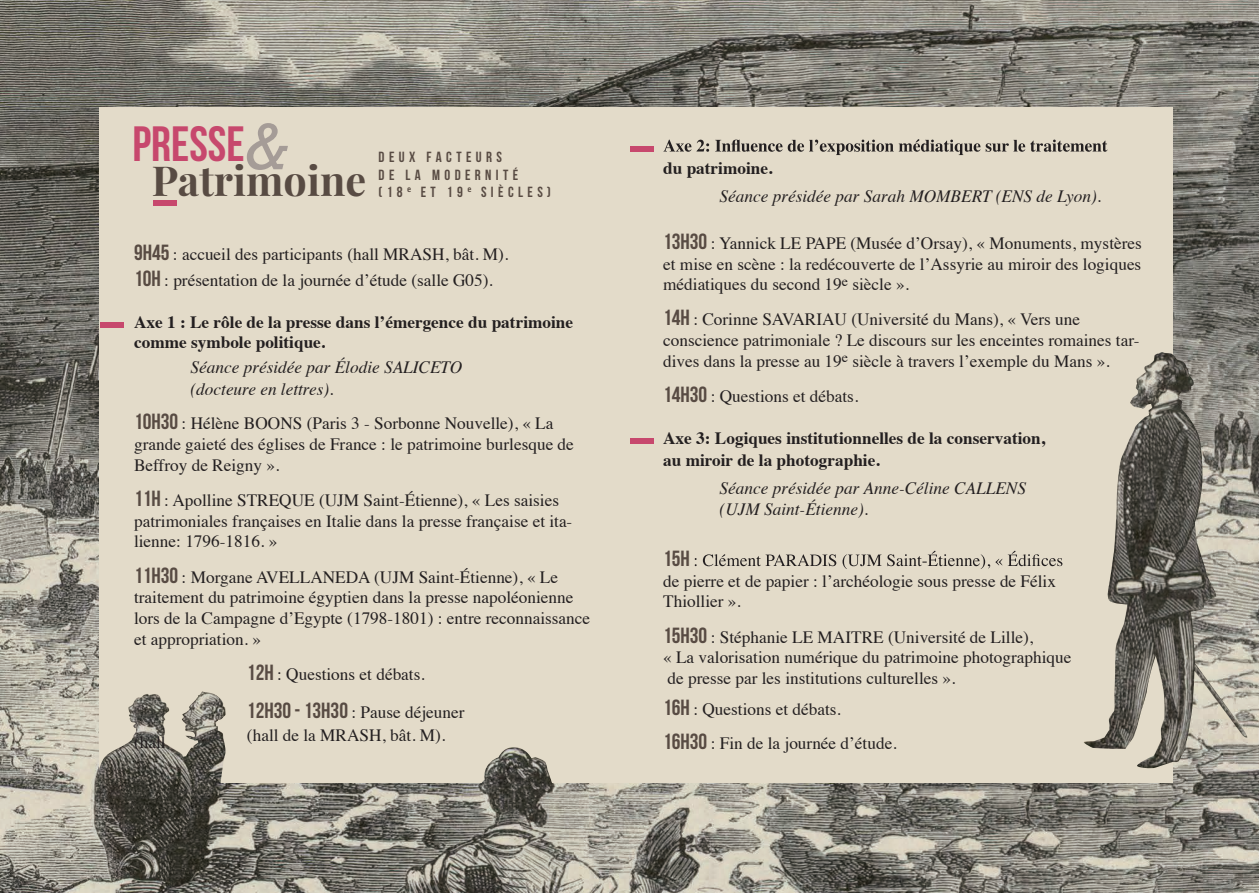
<style>
.page{position:relative;width:1259px;height:893px;background:#fff}
.page>*{position:absolute;margin:0;border:0;box-sizing:border-box;transform-origin:0 0}
.t1{font:italic 66.9px "Rockwell";color:#a59c97}
.t2{font:49.5px "Bebas Neue";color:#c7486d}
.t3{font:700 41.25px "Playfair Display";color:#584b43}
.t4{font:21.9px "Bebas Neue";color:#584b43}
.t5{font:17.25px/20.7px "Times";color:#231f20}
.t6{font:italic 17.25px/22px "Times";color:#231f20}
.t7{font:700 17.25px/20.7px "Times";color:#231f20}
.t8{font:14.7px/17.7px "Bebas Neue";letter-spacing:.3em;color:#584b43}
.s1{font-family:"Bebas Neue";font-size:21.9px;color:#584b43}
.s2{font-weight:700;font-style:normal}
</style>
<div class="page">
<img style="left:0;top:0;width:1259px;height:893px">
<div style="left:100px;top:107px;width:1073px;height:676px;background:#e3dbc9"></div>
<img style="left:95px;top:691px;width:459px;height:197px">
<img style="left:1084px;top:352px;width:163px;height:417px">
<svg style="left:663px;top:139px;width:444px;height:16px"></svg>
<svg style="left:695px;top:551px;width:367px;height:18px"></svg>
<div style="left:153px;top:201px;width:24px;height:5px;background:#c7486d"></div>
<div style="left:100px;top:322px;width:24px;height:6px;background:#c7486d"></div>
<div style="left:630px;top:147px;width:24px;height:5px;background:#c7486d"></div>
<div style="left:630px;top:438px;width:24px;height:5px;background:#c7486d"></div>
<p class="t1" style="left:245px;top:108px;width:43px">&amp;</p>
<p class="t2" style="left:133px;top:117px;width:114px">PRESSE</p>
<p class="t3" style="left:152px;top:155px;width:216px">Patrimoine</p>
<p class="t8" style="left:378px;top:148px;width:174px">DEUX FACTEURS<br>DE LA MODERNITÉ<br>(18 <sup>e</sup> ET 19 <sup>e</sup> SIÈCLES)</p>
<p class="t5" style="left:134px;top:239px;width:376px;line-height:26.4px"><span class="s1">9H45</span> : accueil des participants (hall MRASH, bât. M).<br><span class="s1">10H</span> : présentation de la journée d’étude (salle G05).</p>
<p class="t7" style="left:134px;top:310px;width:440px">Axe 1 : Le rôle de la presse dans l’émergence du patrimoine comme symbole politique.</p>
<p class="t6" style="left:190px;top:356px;width:273px">Séance présidée par Élodie SALICETO (docteure en lettres).</p>
<p class="t5" style="left:134px;top:412px;width:441px"><span class="s1">10H30</span> : Hélène BOONS (Paris 3 - Sorbonne Nouvelle), « La grande gaieté des églises de France : le patrimoine burlesque de<br>Beffroy de Reigny ».</p>
<p class="t5" style="left:134px;top:488px;width:440px"><span class="s1">11H</span> : Apolline STREQUE (UJM Saint-Étienne), « Les saisies patrimoniales françaises en Italie dans la presse française et ita&shy;lienne: 1796-1816. »</p>
<p class="t5" style="left:134px;top:565px;width:458px"><span class="s1">11H30</span> : Morgane AVELLANEDA (UJM Saint-Étienne), « Le traitement du patrimoine égyptien dans la presse napoléonienne lors de la Campagne d’Egypte (1798-1801) : entre reconnaissance et appropriation. »</p>
<p class="t5" style="left:247px;top:654px;width:219px;line-height:37.7px"><span class="s1">12H</span> : Questions et débats.<br><span class="s1">12H30 - 13H30</span> : Pause déjeuner</p>
<p class="t5" style="left:134px;top:730px;width:33px">(hall</p>
<p class="t5" style="left:247px;top:724px;width:200px">(hall de la MRASH, bât. M).</p>
<p class="t6" style="left:719px;top:152px;width:383px;line-height:28.3px;text-indent:-56px"><span class="s2">du patrimoine.<br></span>Séance présidée par Sarah MOMBERT (ENS de Lyon).</p>
<p class="t5" style="left:663px;top:231px;width:480px;text-align:justify"><span class="s1">13H30</span> : Yannick LE PAPE (Musée d’Orsay), « Monuments, mystères et mise en scène : la redécouverte de l’Assyrie au miroir des logiques médiatiques du second 19<sup>e</sup> siècle ».</p>
<p class="t5" style="left:663px;top:308px;width:478px"><span class="s1">14H</span> : Corinne SAVARIAU (Université du Mans), « Vers une conscience patrimoniale ? Le discours sur les enceintes romaines tar&shy;dives dans la presse au 19<sup>e</sup> siècle à travers l’exemple du Mans ».</p>
<p class="t5" style="left:663px;top:384px;width:197px"><span class="s1">14H30</span> : Questions et débats.</p>
<p class="t7" style="left:663px;top:425px;width:383px;line-height:22px">Axe 3: Logiques institutionnelles de la conservation, au miroir de la photographie.</p>
<p class="t6" style="left:719px;top:477px;width:308px;line-height:20.7px">Séance présidée par Anne-Céline CALLENS (UJM Saint-Étienne).</p>
<p class="t4" style="left:663px;top:546px;width:28px">15H</p>
<p class="t5" style="left:663px;top:569px;width:394px">de pierre et de papier : l’archéologie sous presse de Félix<br>Thiollier ».</p>
<p class="t5" style="left:663px;top:625px;width:410px"><span class="s1">15H30</span> : Stéphanie LE MAITRE (Université de Lille),<br>« La valorisation numérique du patrimoine photographique de presse par les institutions culturelles ».</p>
<p class="t5" style="left:663px;top:690px;width:235px;line-height:34.5px"><span class="s1">16H</span> : Questions et débats.<br><span class="s1">16H30</span> : Fin de la journée d’étude.</p>
</div>
